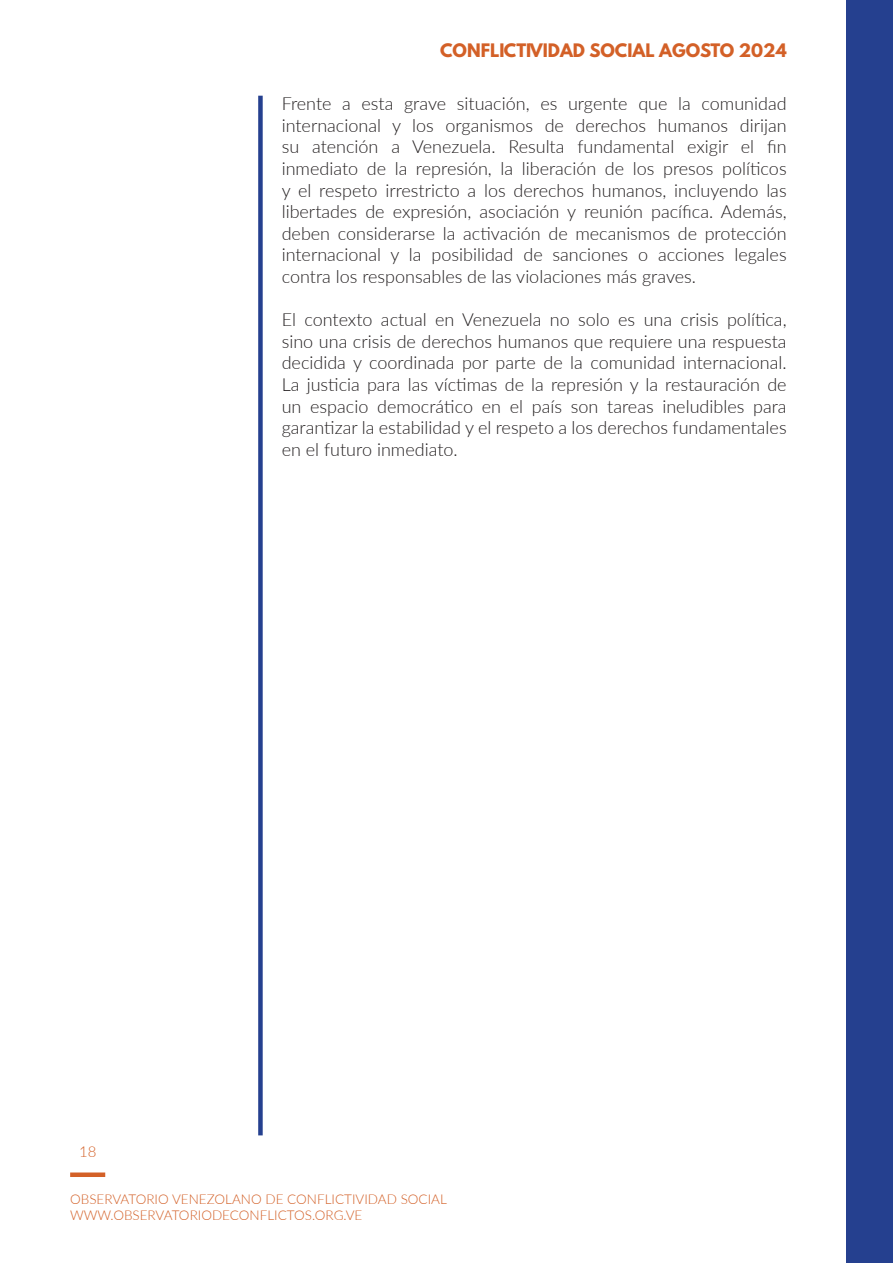
<style>
.page{position:relative;width:893px;height:1263px;background:#fff}
.page>*{position:absolute;margin:0;border:0;box-sizing:border-box;transform-origin:0 0}
.t1{font:300 18px/21.6px "Lato";color:#231f20;text-align:justify}
.t2{font:700 16.5px "League Spartan";color:#d36027}
.t3{font:300 15px "Lato";color:#d36027}
.t4{font:300 13.5px/16.2px "Lato";color:#d36027}
</style>
<div class="page">
<div style="left:846px;top:0;width:47px;height:1263px;background:#25408f"></div>
<div style="left:70px;top:1172px;width:35px;height:5px;background:#d36027"></div>
<div style="left:258px;top:96px;width:5px;height:1039px;background:#25408f"></div>
<p class="t2" style="left:440px;top:37px;width:348px">CONFLICTIVIDAD SOCIAL AGOSTO 2024</p>
<p class="t1" style="left:282px;top:92px;width:506px">Frente a esta grave situación, es urgente que la comunidad internacional y los organismos de derechos humanos dirijan su atención a Venezuela. Resulta fundamental exigir el fin inmediato de la represión, la liberación de los presos políticos y el respeto irrestricto a los derechos humanos, incluyendo las libertades de expresión, asociación y reunión pacífica. Además, deben considerarse la activación de mecanismos de protección internacional y la posibilidad de sanciones o acciones legales contra los responsables de las violaciones más graves.</p>
<p class="t1" style="left:282px;top:308px;width:506px">El contexto actual en Venezuela no solo es una crisis política, sino una crisis de derechos humanos que requiere una respuesta decidida y coordinada por parte de la comunidad internacional.<br>La justicia para las víctimas de la represión y la restauración de un espacio democrático en el país son tareas ineludibles para garantizar la estabilidad y el respeto a los derechos fundamentales en el futuro inmediato.</p>
<p class="t3" style="left:79px;top:1141px;width:19px">18</p>
<p class="t4" style="left:70px;top:1190px;width:378px">OBSERVATORIO VENEZOLANO DE CONFLICTIVIDAD SOCIAL<br>WWW.OBSERVATORIODECONFLICTOS.ORG.VE</p>
</div>
